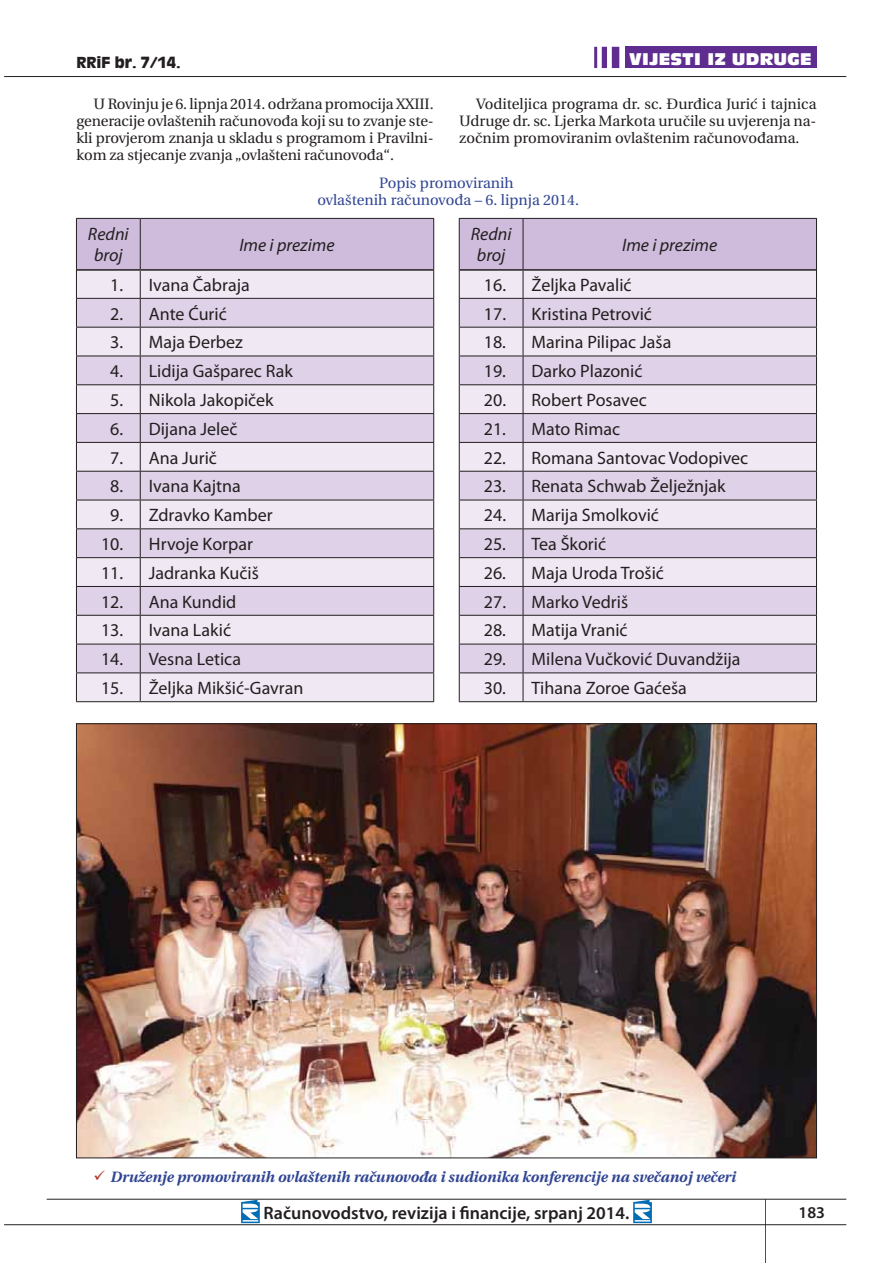
<style>
.page{position:relative;width:893px;height:1263px;background:#fff}
.page>*{position:absolute;margin:0;border:0;box-sizing:border-box;transform-origin:0 0}
.t1{font:18px "Myriad Pro";color:#231f20}
.t2{font:600 18px "Myriad Pro";color:#231f20}
.t3{font:italic 18px/21px "Myriad Pro";color:#231f20;text-align:center}
.t4{font:16.5px "Antique Olive Compact";color:#fff}
.t5{font:600 16.5px "Myriad Pro";color:#231f20}
.t6{font:15px/17.1px "Utopia";letter-spacing:-.01em;color:#231f20;text-align:justify}
.t7{font:italic 700 15px "Utopia";color:#304593}
.t8{font:15px/17.1px "Utopia";color:#304593;text-align:center}
.t9{font:900 15px "Antique Olive";color:#231f20}
</style>
<div class="page">
<hr style="left:4px;top:76px;width:842px;height:1px;background:#231f20">
<hr style="left:765px;top:1199px;width:1px;height:64px;background:#4f4f4e">
<hr style="left:4px;top:1224px;width:842px;height:1px;background:#231f20">
<hr style="left:47px;top:1199px;width:799px;height:1px;background:#231f20">
<svg style="left:241px;top:1200px;width:19px;height:23px"></svg>
<svg style="left:633px;top:1200px;width:19px;height:23px"></svg>
<div style="left:625px;top:47px;width:191px;height:21px;background:#5f2d90"></div>
<div style="left:612px;top:47px;width:7px;height:21px;background:#5f2d90"></div>
<div style="left:602px;top:47px;width:5px;height:21px;background:#5f2d90"></div>
<hr style="left:594px;top:47px;width:3px;height:21px;background:#5f2d90">
<svg style="left:76px;top:218px;width:741px;height:483px;background:#ded4e5"></svg>
<hr style="left:76px;top:701px;width:64px;height:1px;background:#231f20">
<hr style="left:140px;top:701px;width:294px;height:1px;background:#231f20">
<hr style="left:459px;top:701px;width:64px;height:1px;background:#231f20">
<hr style="left:523px;top:701px;width:294px;height:1px;background:#231f20">
<hr style="left:77px;top:269px;width:63px;height:2px;background:#231f20">
<hr style="left:140px;top:269px;width:293px;height:2px;background:#231f20">
<hr style="left:460px;top:269px;width:63px;height:2px;background:#231f20">
<hr style="left:523px;top:269px;width:293px;height:2px;background:#231f20">
<img style="left:78px;top:726px;width:737px;height:430px">
<p class="t9" style="left:76px;top:54px;width:106px">RRiF br. 7/14.</p>
<p class="t6" style="left:76px;top:97px;width:359px;text-indent:17px">U Rovinju je 6. lipnja 2014. održana promocija XXIII. generacije ovlaštenih računovođa koji su to zvanje ste&shy;kli provjerom znanja u skladu s programom i Pravilni&shy;kom za stjecanje zvanja „ovlašteni računovođa“.</p>
<p class="t4" style="left:629px;top:53px;width:184px">VIJESTI IZ UDRUGE</p>
<p class="t6" style="left:459px;top:97px;width:359px;text-indent:17px">Voditeljica programa dr. sc. Đurđica Jurić i tajnica Udruge dr. sc. Ljerka Markota uručile su uvjerenja na&shy;zočnim promoviranim ovlaštenim računovođama.</p>
<p class="t8" style="left:317px;top:176px;width:263px">Popis promoviranih<br>ovlaštenih računovođa – 6. lipnja 2014.</p>
<p class="t3" style="left:88px;top:225px;width:42px">Redni broj</p>
<p class="t3" style="left:239px;top:236px;width:97px">Ime i prezime</p>
<p class="t3" style="left:471px;top:225px;width:42px">Redni broj</p>
<p class="t3" style="left:622px;top:236px;width:97px">Ime i prezime</p>
<p class="t1" style="left:110px;top:278px;width:141px">1. Ivana Čabraja</p>
<p class="t1" style="left:484px;top:278px;width:149px">16. Željka Pavalić</p>
<p class="t1" style="left:110px;top:307px;width:118px">2. Ante Ćurić</p>
<p class="t1" style="left:484px;top:307px;width:170px">17. Kristina Petrović</p>
<p class="t1" style="left:110px;top:335px;width:134px">3. Maja Đerbez</p>
<p class="t1" style="left:484px;top:335px;width:189px">18. Marina Pilipac Jaša</p>
<p class="t1" style="left:110px;top:364px;width:184px">4. Lidija Gašparec Rak</p>
<p class="t1" style="left:484px;top:364px;width:160px">19. Darko Plazonić</p>
<p class="t1" style="left:110px;top:393px;width:165px">5. Nikola Jakopiček</p>
<p class="t1" style="left:484px;top:393px;width:164px">20. Robert Posavec</p>
<p class="t1" style="left:110px;top:422px;width:129px">6. Dijana Jeleč</p>
<p class="t1" style="left:484px;top:422px;width:138px">21. Mato Rimac</p>
<p class="t1" style="left:110px;top:451px;width:108px">7. Ana Jurič</p>
<p class="t1" style="left:484px;top:451px;width:266px">22. Romana Santovac Vodopivec</p>
<p class="t1" style="left:110px;top:479px;width:132px">8. Ivana Kajtna</p>
<p class="t1" style="left:484px;top:479px;width:243px">23. Renata Schwab Želježnjak</p>
<p class="t1" style="left:110px;top:508px;width:164px">9. Zdravko Kamber</p>
<p class="t1" style="left:484px;top:508px;width:177px">24. Marija Smolković</p>
<p class="t1" style="left:101px;top:537px;width:153px">10. Hrvoje Korpar</p>
<p class="t1" style="left:484px;top:537px;width:124px">25. Tea Škorić</p>
<p class="t1" style="left:101px;top:566px;width:159px">11. Jadranka Kučiš</p>
<p class="t1" style="left:484px;top:566px;width:182px">26. Maja Uroda Trošić</p>
<p class="t1" style="left:101px;top:595px;width:137px">12. Ana Kundid</p>
<p class="t1" style="left:484px;top:595px;width:146px">27. Marko Vedriš</p>
<p class="t1" style="left:101px;top:624px;width:132px">13. Ivana Lakić</p>
<p class="t1" style="left:484px;top:624px;width:145px">28. Matija Vranić</p>
<p class="t1" style="left:101px;top:652px;width:141px">14. Vesna Letica</p>
<p class="t1" style="left:484px;top:652px;width:258px">29. Milena Vučković Duvandžija</p>
<p class="t1" style="left:101px;top:681px;width:204px">15. Željka Mikšić-Gavran</p>
<p class="t1" style="left:484px;top:681px;width:205px">30. Tihana Zoroe Gaćeša</p>
<p class="t7" style="left:110px;top:1171px;width:627px">Druženje promoviranih ovlaštenih računovođa i sudionika konferencije na svečanoj večeri</p>
<p class="t2" style="left:263px;top:1207px;width:367px">Računovodstvo, revizija i financije, srpanj 2014.</p>
<p class="t5" style="left:798px;top:1206px;width:28px">183</p>
</div>
